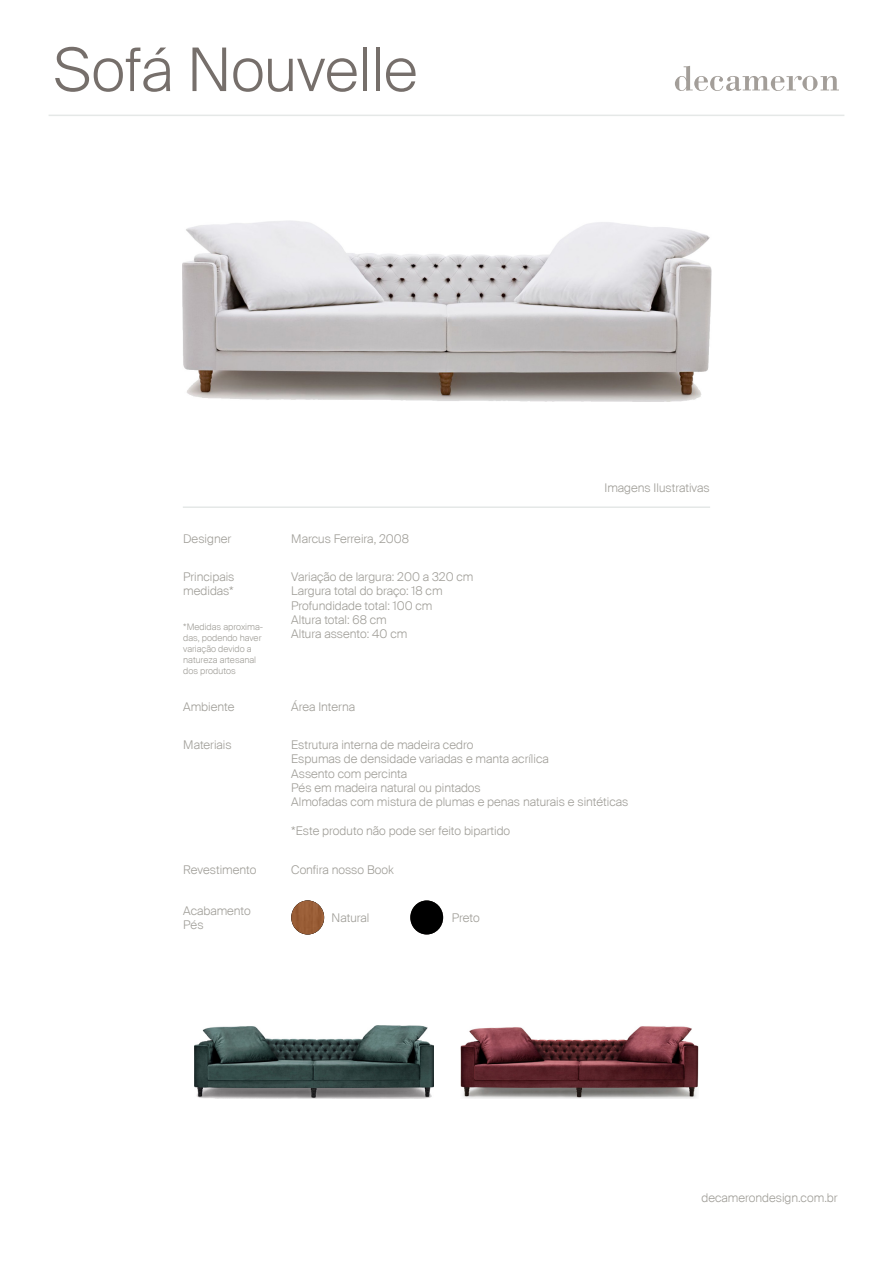
<style>
.page{position:relative;width:893px;height:1263px;background:#fff}
.page>*{position:absolute;margin:0;border:0;box-sizing:border-box;transform-origin:0 0}
.t1{font:300 60px "Suisse Intl";color:#766f6b}
.t2{font:300 12px "Suisse Intl";color:#9f9d97}
.t3{font:300 9px/10.8px "Suisse Intl";color:#9f9d97}
</style>
<div class="page">
<svg style="left:675px;top:66px;width:164px;height:25px"></svg>
<hr style="left:49px;top:115px;width:795px;height:1px;background:#e5e8e7">
<hr style="left:183px;top:506px;width:527px;height:2px;background:#e5e8e7">
<img style="left:194px;top:1026px;width:239px;height:72px">
<img style="left:460px;top:1026px;width:239px;height:72px">
<img style="left:291px;top:900px;width:33px;height:34px">
<svg style="left:410px;top:900px;width:33px;height:34px"></svg>
<img style="left:183px;top:221px;width:528px;height:181px">
<p class="t1" style="left:54px;top:35px;width:365px">Sofá Nouvelle</p>
<p class="t2" style="left:183px;top:532px;width:49px">Designer</p>
<p class="t2" style="left:183px;top:570px;width:53px">Principais</p>
<p class="t2" style="left:183px;top:584px;width:52px">medidas*</p>
<p class="t3" style="left:183px;top:622px;width:81px">*Medidas aproxima&shy;das, podendo haver variação devido a natureza artesanal dos produtos</p>
<p class="t2" style="left:291px;top:532px;width:119px">Marcus Ferreira, 2008</p>
<p class="t2" style="left:291px;top:570px;width:184px">Variação de largura: 200 a 320 cm</p>
<p class="t2" style="left:291px;top:584px;width:153px">Largura total do braço: 18 cm</p>
<p class="t2" style="left:291px;top:598px;width:143px">Profundidade total: 100 cm</p>
<p class="t2" style="left:291px;top:613px;width:97px">Altura total: 68 cm</p>
<p class="t2" style="left:291px;top:627px;width:118px">Altura assento: 40 cm</p>
<p class="t2" style="left:605px;top:481px;width:107px">Imagens Ilustrativas</p>
<p class="t2" style="left:183px;top:700px;width:53px">Ambiente</p>
<p class="t2" style="left:183px;top:737px;width:50px">Materiais</p>
<p class="t2" style="left:183px;top:862px;width:75px">Revestimento</p>
<p class="t2" style="left:183px;top:903px;width:69px">Acabamento</p>
<p class="t2" style="left:183px;top:918px;width:22px">Pés</p>
<p class="t2" style="left:291px;top:700px;width:65px">Área Interna</p>
<p class="t2" style="left:291px;top:737px;width:184px">Estrutura interna de madeira cedro</p>
<p class="t2" style="left:291px;top:752px;width:259px">Espumas de densidade variadas e manta acrílica</p>
<p class="t2" style="left:291px;top:766px;width:117px">Assento com percinta</p>
<p class="t2" style="left:291px;top:781px;width:191px">Pés em madeira natural ou pintados</p>
<p class="t2" style="left:291px;top:795px;width:339px">Almofadas com mistura de plumas e penas naturais e sintéticas</p>
<p class="t2" style="left:291px;top:824px;width:220px">*Este produto não pode ser feito bipartido</p>
<p class="t2" style="left:291px;top:862px;width:104px">Confira nosso Book</p>
<p class="t2" style="left:332px;top:911px;width:39px">Natural</p>
<p class="t2" style="left:452px;top:911px;width:29px">Preto</p>
<p class="t2" style="left:701px;top:1191px;width:138px">decamerondesign.com.br</p>
</div>
